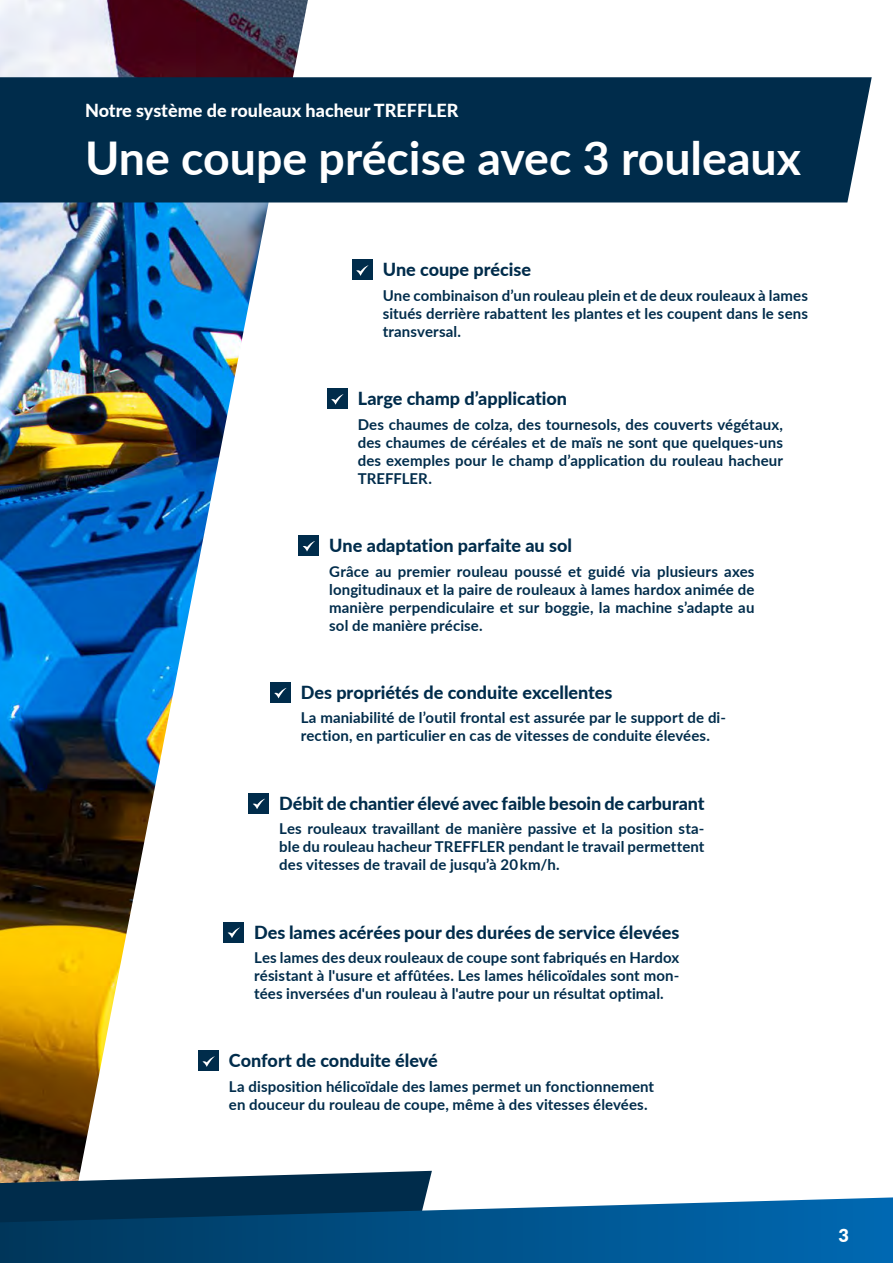
<style>
.page{position:relative;width:893px;height:1263px;background:#fff}
.page>*{position:absolute;margin:0;border:0;box-sizing:border-box;transform-origin:0 0}
.t1{font:700 46.5px "Lato";color:#fff}
.t2{font:800 18px "Lato";color:#002c4b}
.t3{font:800 18px "Lato";color:#fff}
.t4{font:900 18px "Lato";color:#fff}
.t5{font:700 15px/18px "Lato";letter-spacing:.01em;color:#002c4b;text-align:justify}
</style>
<div class="page">
<img style="left:0;top:0;width:308px;height:1171px">
<svg style="left:0;top:1171px;width:432px;height:26px;background:#355468"></svg>
<svg style="left:0;top:1197px;width:893px;height:66px;background:#0e5687"></svg>
<div style="left:352px;top:260px;width:21px;height:20px;background:#002c4b"></div>
<svg style="left:356px;top:265px;width:12px;height:11px"></svg>
<div style="left:327px;top:388px;width:21px;height:21px;background:#002c4b"></div>
<svg style="left:331px;top:394px;width:12px;height:11px"></svg>
<div style="left:298px;top:535px;width:21px;height:21px;background:#002c4b"></div>
<svg style="left:302px;top:541px;width:13px;height:10px"></svg>
<div style="left:270px;top:682px;width:21px;height:21px;background:#002c4b"></div>
<svg style="left:274px;top:688px;width:12px;height:10px"></svg>
<div style="left:249px;top:793px;width:20px;height:20px;background:#002c4b"></div>
<svg style="left:253px;top:799px;width:12px;height:10px"></svg>
<div style="left:223px;top:922px;width:21px;height:20px;background:#002c4b"></div>
<svg style="left:227px;top:927px;width:13px;height:11px"></svg>
<div style="left:198px;top:1050px;width:21px;height:21px;background:#002c4b"></div>
<svg style="left:202px;top:1056px;width:13px;height:11px"></svg>
<div style="left:0;top:77px;width:872px;height:125px;background:#002c4b"></div>
<p class="t3" style="left:85px;top:97px;width:375px">Notre système de rouleaux hacheur TREFFLER</p>
<h1 class="t1" style="left:85px;top:124px;width:718px">Une coupe précise avec 3 rouleaux</h1>
<p class="t2" style="left:383px;top:256px;width:150px">Une coupe précise</p>
<p class="t5" style="left:383px;top:286px;width:427px">Une combinaison d’un rouleau plein et de deux rouleaux à lames situés derrière rabattent les plantes et les coupent dans le sens transversal.</p>
<p class="t2" style="left:358px;top:385px;width:211px">Large champ d’application</p>
<p class="t5" style="left:358px;top:415px;width:427px">Des chaumes de colza, des tournesols, des couverts végétaux, des chaumes de céréales et de maïs ne sont que quelques-uns des exemples pour le champ d’application du rouleau hacheur TREFFLER.</p>
<p class="t2" style="left:329px;top:532px;width:244px">Une adaptation parfaite au sol</p>
<p class="t5" style="left:329px;top:561px;width:427px">Grâce au premier rouleau poussé et guidé via plusieurs axes longitudinaux et la paire de rouleaux à lames hardox animée de manière perpendiculaire et sur boggie, la machine s’adapte au sol de manière précise.</p>
<p class="t2" style="left:301px;top:679px;width:313px">Des propriétés de conduite excellentes</p>
<p class="t5" style="left:301px;top:708px;width:427px">La maniabilité de l’outil frontal est assurée par le support de di&shy;rection, en particulier en cas de vitesses de conduite élevées.</p>
<p class="t2" style="left:279px;top:790px;width:427px">Débit de chantier élevé avec faible besoin de carburant</p>
<p class="t5" style="left:279px;top:819px;width:427px">Les rouleaux travaillant de manière passive et la position sta&shy;ble du rouleau hacheur TREFFLER pendant le travail permettent des vitesses de travail de jusqu’à 20 km/h.</p>
<p class="t2" style="left:254px;top:919px;width:427px">Des lames acérées pour des durées de service élevées</p>
<p class="t5" style="left:254px;top:948px;width:427px">Les lames des deux rouleaux de coupe sont fabriqués en Hardox résistant à l'usure et affûtées. Les lames hélicoïdales sont mon&shy;tées inversées d'un rouleau à l'autre pour un résultat optimal.</p>
<p class="t2" style="left:229px;top:1047px;width:210px">Confort de conduite élevé</p>
<p class="t5" style="left:229px;top:1077px;width:427px">La disposition hélicoïdale des lames permet un fonctionnement en douceur du rouleau de coupe, même à des vitesses élevées.</p>
<p class="t4" style="left:838px;top:1221px;width:12px">3</p>
</div>
